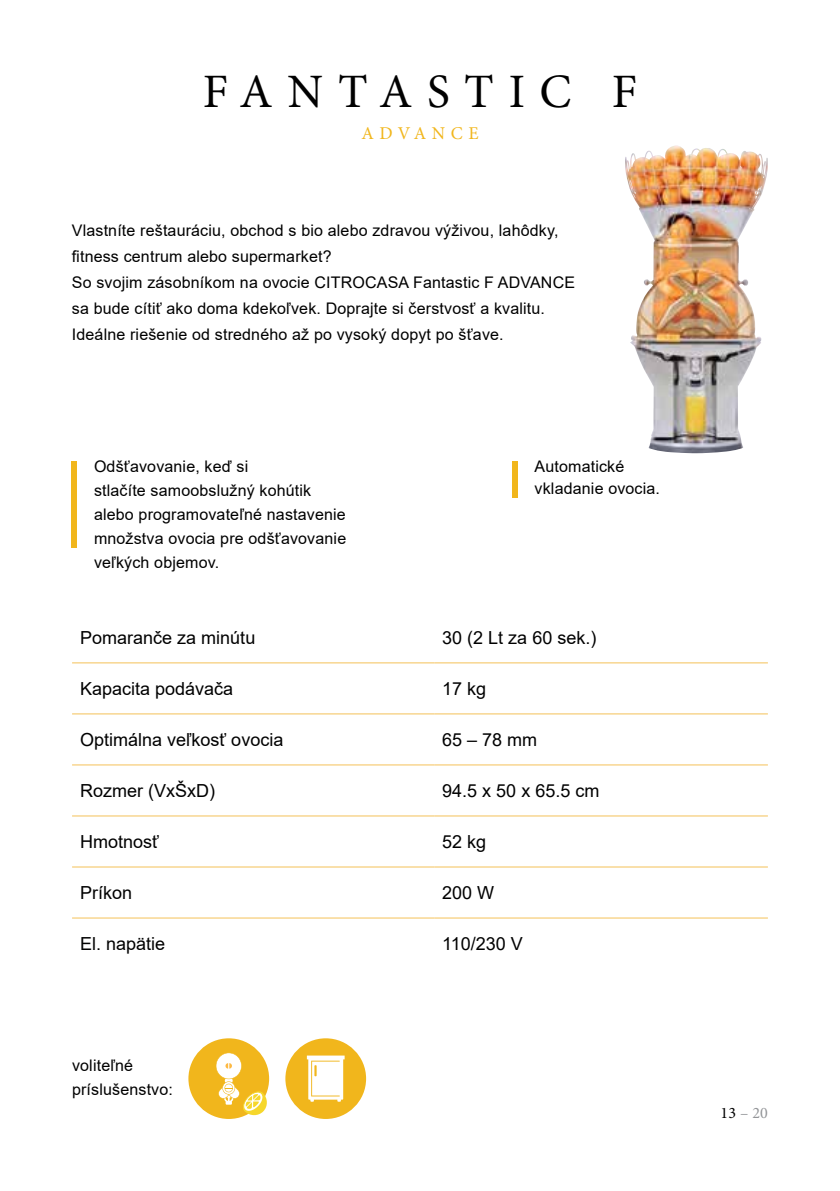
<style>
.page{position:relative;width:840px;height:1191px;background:#fff}
.page>*{position:absolute;margin:0;border:0;box-sizing:border-box;transform-origin:0 0}
.t1{font:48px "Minion Pro";color:#000}
.t2{font:18px "Arial";color:#000}
.t3{font:18px "Arial";color:#010000}
.t4{font:18px "Minion Pro";letter-spacing:.305em;color:#f1b61c}
.t5{font:16px/26px "Arial";letter-spacing:.01em;color:#000}
.t6{font:16px/24px "Arial";letter-spacing:.01em;color:#010000}
.t7{font:16px "Minion Pro";color:#939598}
.s1{color:#000}
</style>
<div class="page">
<img style="left:625px;top:146px;width:136px;height:307px">
<hr style="left:72px;top:662px;width:362px;height:1px;background:#f8d690">
<hr style="left:434px;top:662px;width:333px;height:1px;background:#f8d690">
<hr style="left:72px;top:713px;width:362px;height:1px;background:#f8d690">
<hr style="left:434px;top:713px;width:333px;height:1px;background:#f8d690">
<hr style="left:72px;top:764px;width:362px;height:1px;background:#f8d690">
<hr style="left:434px;top:764px;width:333px;height:1px;background:#f8d690">
<hr style="left:72px;top:815px;width:362px;height:1px;background:#f8d690">
<hr style="left:434px;top:815px;width:333px;height:1px;background:#f8d690">
<hr style="left:72px;top:866px;width:362px;height:1px;background:#f8d690">
<hr style="left:434px;top:866px;width:333px;height:1px;background:#f8d690">
<hr style="left:72px;top:917px;width:362px;height:1px;background:#f8d690">
<hr style="left:434px;top:917px;width:333px;height:1px;background:#f8d690">
<svg style="left:72px;top:461px;width:5px;height:86px"></svg>
<svg style="left:512px;top:461px;width:5px;height:36px"></svg>
<div style="left:188px;top:1038px;width:81px;height:81px;background:#f1b61c;border-radius:50%"></div>
<svg style="left:216px;top:1052px;width:52px;height:64px"></svg>
<div style="left:285px;top:1038px;width:81px;height:81px;background:#f1b61c;border-radius:50%"></div>
<svg style="left:307px;top:1055px;width:37px;height:46px;background:#fcf3dc"></svg>
<h1 class="t1" style="left:203px;top:59px;width:79px">FANTASTIC</h1>
<h1 class="t1" style="left:611px;top:59px;width:27px">F</h1>
<p class="t4" style="left:361px;top:121px;width:119px">ADVANCE</p>
<p class="t5" style="left:72px;top:217px;width:504px">Vlastníte reštauráciu, obchod s bio alebo zdravou výživou, lahôdky, fitness centrum alebo supermarket?<br>So svojim zásobníkom na ovocie CITROCASA Fantastic F ADVANCE sa bude cítiť ako doma kdekoľvek. Doprajte si čerstvosť a kvalitu.<br>Ideálne riešenie od stredného až po vysoký dopyt po šťave.</p>
<p class="t5" style="left:94px;top:454px;width:253px;line-height:24px">Odšťavovanie, keď si<br>stlačíte samoobslužný kohútik alebo programovateľné nastavenie množstva ovocia pre odšťavovanie veľkých objemov.</p>
<p class="t5" style="left:534px;top:455px;width:127px;line-height:22px">Automatické vkladanie ovocia.</p>
<p class="t3" style="left:80px;top:625px;width:177px">Pomaranče za minútu</p>
<p class="t2" style="left:442px;top:625px;width:156px">30 (2 Lt za 60 sek.)</p>
<p class="t3" style="left:80px;top:676px;width:155px">Kapacita podávača</p>
<p class="t2" style="left:442px;top:676px;width:46px">17 kg</p>
<p class="t2" style="left:80px;top:727px;width:205px">Optimálna veľkosť ovocia</p>
<p class="t2" style="left:442px;top:727px;width:97px">65 – 78 mm</p>
<p class="t3" style="left:80px;top:778px;width:136px">Rozmer (VxŠxD)</p>
<p class="t2" style="left:442px;top:778px;width:159px">94.5 x 50 x 65.5 cm</p>
<p class="t3" style="left:80px;top:829px;width:80px">Hmotnosť</p>
<p class="t2" style="left:442px;top:829px;width:46px">52 kg</p>
<p class="t3" style="left:80px;top:880px;width:54px">Príkon</p>
<p class="t2" style="left:442px;top:880px;width:54px">200 W</p>
<p class="t3" style="left:80px;top:931px;width:87px">El. napätie</p>
<p class="t2" style="left:442px;top:931px;width:82px">110/230 V</p>
<p class="t6" style="left:72px;top:1053px;width:102px">voliteľné príslušenstvo:</p>
<p class="t7" style="left:720px;top:1102px;width:49px"><span class="s1">13</span> – 20</p>
</div>
